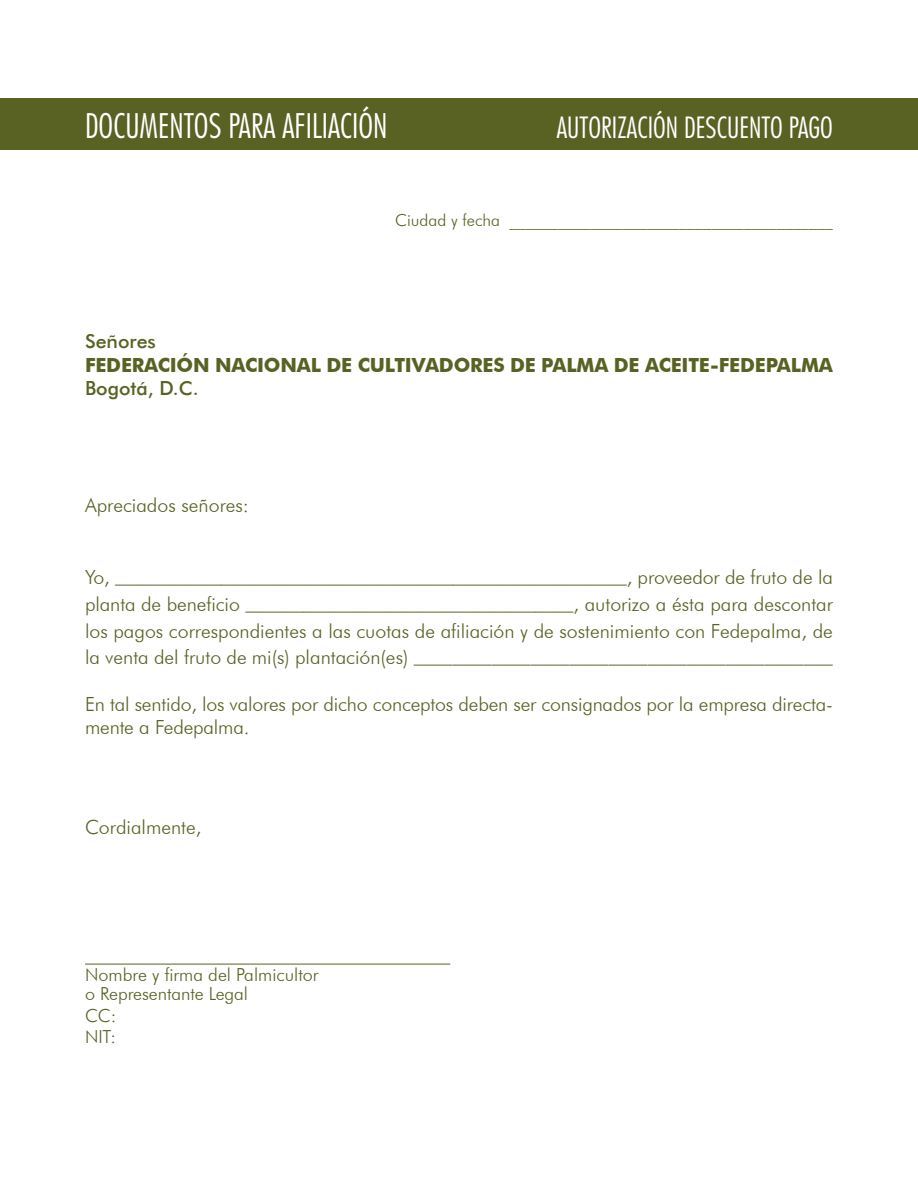
<style>
.page{position:relative;width:918px;height:1188px;background:#fff}
.page>*{position:absolute;margin:0;border:0;box-sizing:border-box;transform-origin:0 0}
.t1{font:300 condensed 33px "Futura";color:#fff}
.t2{font:300 condensed 28.5px "Futura";color:#fff}
.t3{font:300 19.5px/30px "Futura BT";color:#596123}
.t4{font:700 19.5px "Futura BT";letter-spacing:-.01em;color:#596123}
.t5{font:19.5px "Futura Md BT Medium";color:#596123}
.t6{font:300 18px "Futura BT";letter-spacing:-.005em;color:#596123}
.t7{font:300 16.5px "Futura BT";color:#596123}
</style>
<div class="page">
<hr style="left:85px;top:964px;width:365px;height:1px;background:#596123">
<div style="left:0;top:99px;width:918px;height:51px;background:#596123"></div>
<p class="t1" style="left:85px;top:105px;width:304px">DOCUMENTOS PARA AFILIACIÓN</p>
<p class="t2" style="left:557px;top:110px;width:278px">AUTORIZACIÓN DESCUENTO PAGO</p>
<p class="t7" style="left:395px;top:210px;width:439px">Ciudad y fecha ________________________________________</p>
<p class="t5" style="left:85px;top:330px;width:72px">Señores</p>
<p class="t4" style="left:85px;top:353px;width:749px">FEDERACIÓN NACIONAL DE CULTIVADORES DE PALMA DE ACEITE-FEDEPALMA</p>
<p class="t5" style="left:85px;top:376px;width:115px">Bogotá, D.C.</p>
<p class="t3" style="left:85px;top:490px;width:165px">Apreciados señores:</p>
<p class="t3" style="left:85px;top:559px;width:749px">Yo, _____________________________________________________, proveedor de fruto de la planta de beneficio __________________________________, autorizo a ésta para descontar</p>
<p class="t3" style="left:85px;top:620px;width:749px;line-height:22.5px">los pagos correspondientes a las cuotas de afiliación y de sostenimiento con Fedepalma, de la venta del fruto de mi(s) plantación(es) ___________________________________________</p>
<p class="t3" style="left:85px;top:692px;width:749px;line-height:23.4px">En tal sentido, los valores por dicho conceptos deben ser consignados por la empresa directa&shy;mente a Fedepalma.</p>
<p class="t3" style="left:85px;top:812px;width:118px">Cordialmente,</p>
<p class="t6" style="left:85px;top:964px;width:235px">Nombre y firma del Palmicultor</p>
<p class="t6" style="left:85px;top:983px;width:164px">o Representante Legal</p>
<p class="t6" style="left:85px;top:1004px;width:33px">CC:</p>
<p class="t6" style="left:85px;top:1026px;width:32px">NIT:</p>
</div>
